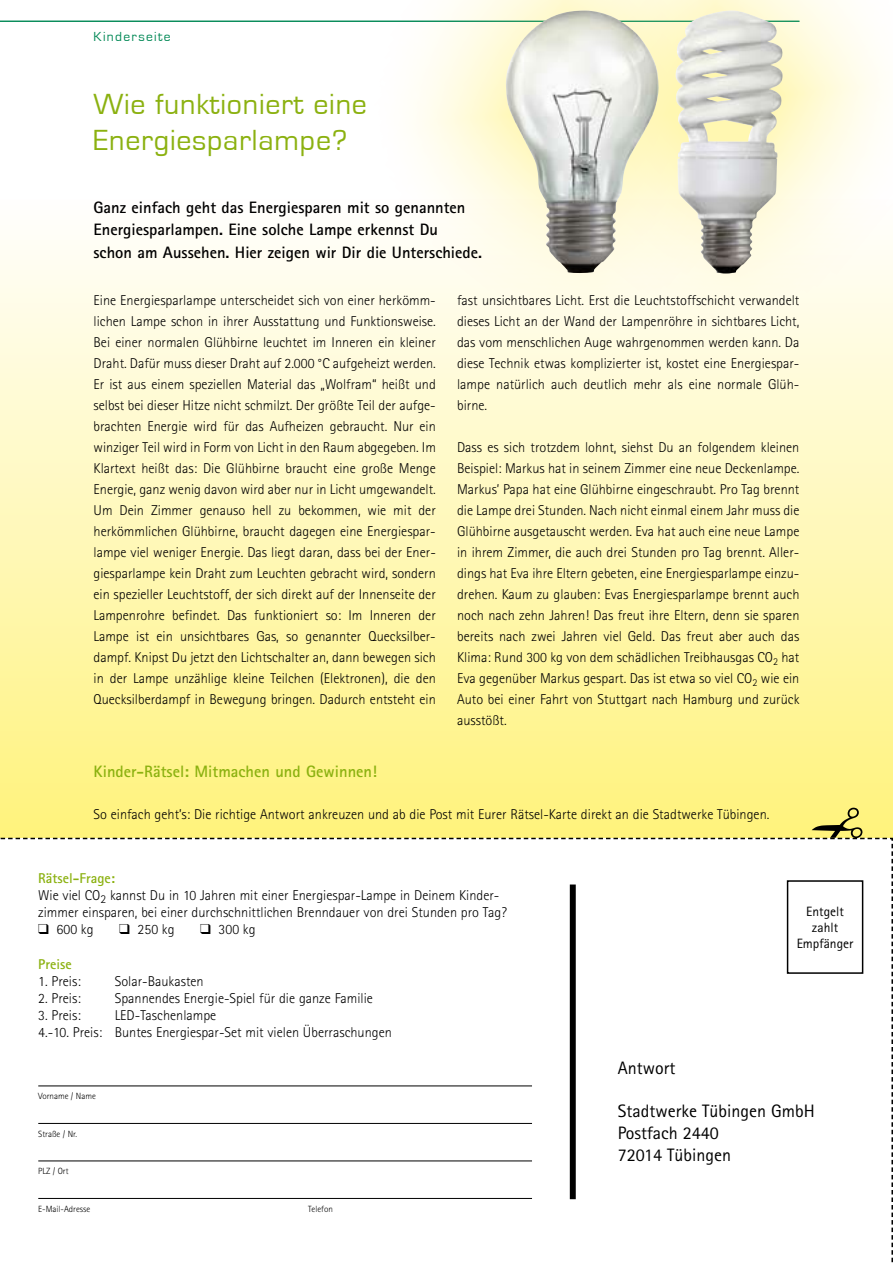
<style>
.page{position:relative;width:893px;height:1263px;background:#fff}
.page>*{position:absolute;margin:0;border:0;box-sizing:border-box;transform-origin:0 0}
.t1{font:30px/36px "Eurostile";letter-spacing:.025em;color:#8bb110}
.t2{font:18px/21.6px "Rotis Sans Serif";color:#000}
.t3{font:700 16.5px/22.5px "Rotis Sans Serif";color:#000}
.t4{font:700 16.5px "Rotis Sans Serif";color:#8bb110}
.t5{font:300 14.25px/21px "Rotis Sans Serif";color:#000;text-align:justify}
.t6{font:700 14.25px "Rotis Sans Serif";color:#8bb110}
.t7{font:13.5px/16.2px "Rotis Sans Serif";color:#000;text-align:center}
.t8{font:13.5px "Eurostile";letter-spacing:.1em;color:#085}
.t9{font:300 9px "Rotis Sans Serif";color:#000}
.s1{font-weight:700;color:#8bb110}
</style>
<div class="page">
<svg style="left:779px;top:0;width:101px;height:200px"></svg>
<svg style="left:366px;top:0;width:413px;height:200px"></svg>
<div style="left:0;top:200px;width:893px;height:638px;background:linear-gradient(to bottom,#fffefc,#fff37c)"></div>
<hr style="left:0;top:21px;width:799px;height:1px;background:#085">
<img style="left:505px;top:11px;width:154px;height:262px">
<img style="left:675px;top:11px;width:102px;height:263px">
<svg style="left:0;top:807px;width:893px;height:456px"></svg>
<p class="t8" style="left:94px;top:29px;width:79px">Kinderseite</p>
<h1 class="t1" style="left:94px;top:86px;width:275px">Wie funktioniert eine<br>Energiesparlampe?</h1>
<p class="t3" style="left:94px;top:195px;width:390px">Ganz einfach geht das Energiesparen mit so genannten<br>Energiesparlampen. Eine solche Lampe erkennst Du<br>schon am Aussehen. Hier zeigen wir Dir die Unterschiede.</p>
<p class="t5" style="left:457px;top:289px;width:344px">fast unsichtbares Licht. Erst die Leuchtstoffschicht verwandelt dieses Licht an der Wand der Lampenröhre in sichtbares Licht, das vom menschlichen Auge wahrgenommen werden kann. Da diese Technik etwas komplizierter ist, kostet eine Energiespar&shy;lampe natürlich auch deutlich mehr als eine normale Glüh&shy;birne.</p>
<p class="t5" style="left:457px;top:436px;width:344px">Dass es sich trotzdem lohnt, siehst Du an folgendem kleinen Beispiel: Markus hat in seinem Zimmer eine neue Deckenlampe.<br>Markus’ Papa hat eine Glühbirne eingeschraubt. Pro Tag brennt die Lampe drei Stunden. Nach nicht einmal einem Jahr muss die Glühbirne ausgetauscht werden. Eva hat auch eine neue Lampe in ihrem Zimmer, die auch drei Stunden pro Tag brennt. Aller&shy;dings hat Eva ihre Eltern gebeten, eine Energiesparlampe einzu&shy;drehen. Kaum zu glauben: Evas Energiesparlampe brennt auch noch nach zehn Jahren! Das freut ihre Eltern, denn sie sparen bereits nach zwei Jahren viel Geld. Das freut aber auch das Klima: Rund 300 kg von dem schädlichen Treibhausgas CO<sub>2</sub> hat Eva gegenüber Markus gespart. Das ist etwa so viel CO<sub>2</sub> wie ein Auto bei einer Fahrt von Stuttgart nach Hamburg und zurück ausstößt.</p>
<p class="t5" style="left:94px;top:289px;width:344px">Eine Energiesparlampe unterscheidet sich von einer herkömm&shy;lichen Lampe schon in ihrer Ausstattung und Funktionsweise.<br>Bei einer normalen Glühbirne leuchtet im Inneren ein kleiner Draht. Dafür muss dieser Draht auf 2.000 °C aufgeheizt werden.<br>Er ist aus einem speziellen Material das „Wolfram“ heißt und selbst bei dieser Hitze nicht schmilzt. Der größte Teil der aufge&shy;brachten Energie wird für das Aufheizen gebraucht. Nur ein winziger Teil wird in Form von Licht in den Raum abgegeben. Im Klartext heißt das: Die Glühbirne braucht eine große Menge Energie, ganz wenig davon wird aber nur in Licht umgewandelt.<br>Um Dein Zimmer genauso hell zu bekommen, wie mit der herkömmlichen Glühbirne, braucht dagegen eine Energiespar&shy;lampe viel weniger Energie. Das liegt daran, dass bei der Ener&shy;giesparlampe kein Draht zum Leuchten gebracht wird, sondern ein spezieller Leuchtstoff, der sich direkt auf der Innenseite der Lampenrohre befindet. Das funktioniert so: Im Inneren der Lampe ist ein unsichtbares Gas, so genannter Quecksilber&shy;dampf. Knipst Du jetzt den Lichtschalter an, dann bewegen sich in der Lampe unzählige kleine Teilchen (Elektronen), die den Quecksilberdampf in Bewegung bringen. Dadurch entsteht ein</p>
<p class="t4" style="left:94px;top:761px;width:285px">Kinder-Rätsel: Mitmachen und Gewinnen!</p>
<p class="t5" style="left:94px;top:804px;width:677px">So einfach geht’s: Die richtige Antwort ankreuzen und ab die Post mit Eurer Rätsel-Karte direkt an die Stadtwerke Tübingen.</p>
<p class="t5" style="left:38px;top:870px;width:470px;line-height:17.1px;text-align:left"><span class="s1">Rätsel-Frage:<br></span>Wie viel CO<sub>2</sub> kannst Du in 10 Jahren mit einer Energiespar-Lampe in Deinem Kinder&shy;zimmer einsparen, bei einer durchschnittlichen Brenndauer von drei Stunden pro Tag?</p>
<p class="t5" style="left:38px;top:919px;width:57px">❑ 600 kg</p>
<p class="t5" style="left:119px;top:919px;width:57px">❑ 250 kg</p>
<p class="t5" style="left:200px;top:919px;width:57px">❑ 300 kg</p>
<p class="t6" style="left:38px;top:955px;width:35px">Preise</p>
<p class="t5" style="left:38px;top:970px;width:44px">1. Preis:</p>
<p class="t5" style="left:115px;top:970px;width:90px">Solar-Baukasten</p>
<p class="t5" style="left:38px;top:987px;width:44px">2. Preis:</p>
<p class="t5" style="left:115px;top:987px;width:260px">Spannendes Energie-Spiel für die ganze Familie</p>
<p class="t5" style="left:38px;top:1004px;width:44px">3. Preis:</p>
<p class="t5" style="left:38px;top:1006px;width:355px;line-height:17.1px;text-indent:76px">LED-Taschenlampe<br>4.-10. Preis: Buntes Energiespar-Set mit vielen Überraschungen</p>
<p class="t7" style="left:797px;top:903px;width:58px">Entgelt zahlt<br>Empfänger</p>
<p class="t9" style="left:38px;top:1091px;width:59px">Vorname / Name</p>
<p class="t9" style="left:38px;top:1128px;width:40px">Straße / Nr.</p>
<p class="t9" style="left:38px;top:1166px;width:32px">PLZ / Ort</p>
<p class="t9" style="left:38px;top:1203px;width:54px">E-Mail-Adresse</p>
<p class="t9" style="left:308px;top:1203px;width:26px">Telefon</p>
<p class="t2" style="left:618px;top:1057px;width:59px">Antwort</p>
<p class="t2" style="left:618px;top:1100px;width:199px">Stadtwerke Tübingen GmbH<br>Postfach 2440<br>72014 Tübingen</p>
</div>
